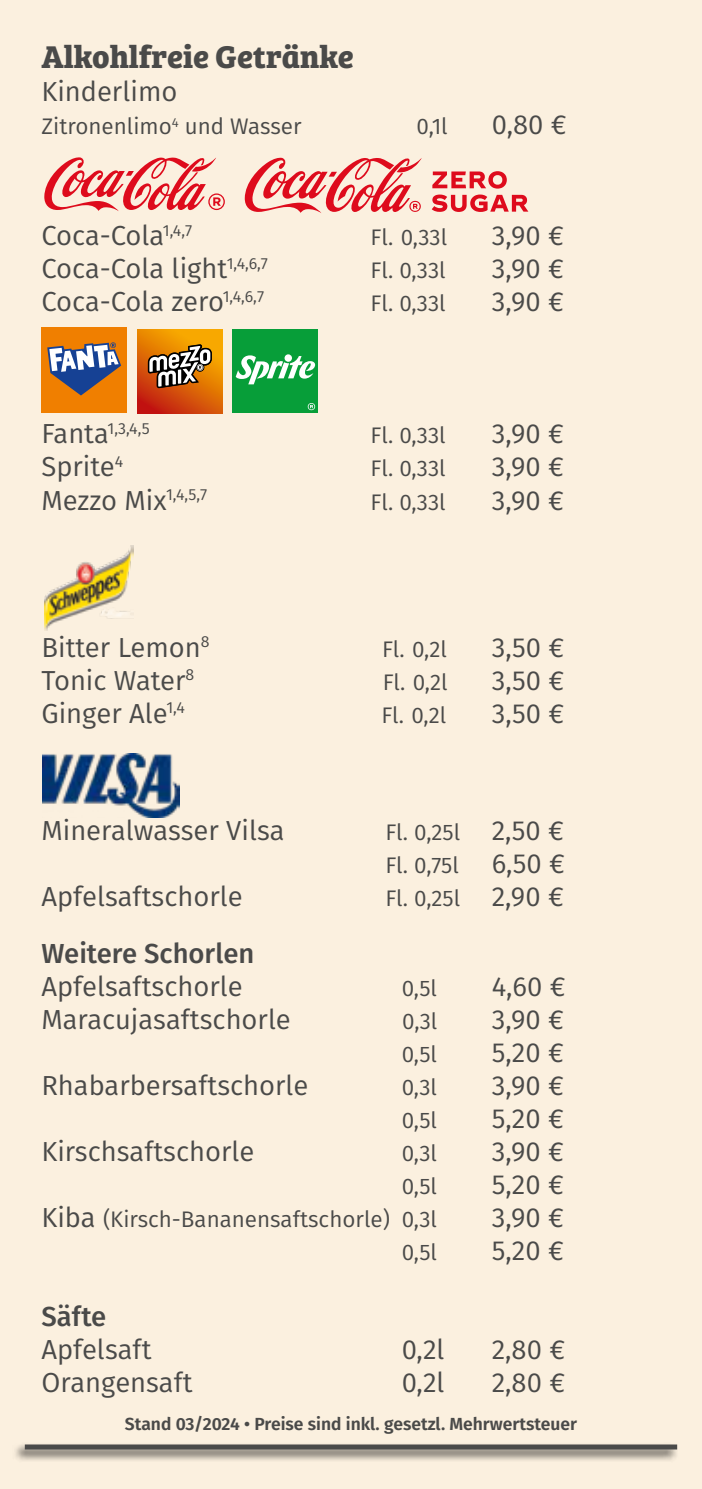
<style>
.page{position:relative;width:702px;height:1489px;background:#fff}
.page>*{position:absolute;margin:0;border:0;box-sizing:border-box;transform-origin:0 0}
.t1{font:700 32.5px "Bree Serif";color:#4a4a49}
.t2{font:27.5px "Fira Sans";color:#4a4a49}
.t3{font:500 27.5px "Fira Sans";color:#4a4a49}
.t4{font:22.5px/33px "Fira Sans";color:#4a4a49}
.t5{font:600 17.5px "Fira Sans";color:#4a4a49}
.t6{font:16px "Fira Sans";color:#4a4a49}
.s1{font-size:27.5px}
</style>
<div class="page">
<div style="left:0;top:0;width:702px;height:1488px;background:#fbf0df"></div>
<div style="left:12px;top:1441px;width:667px;height:21px;background:#000;opacity:.75"></div>
<div style="left:25px;top:1444px;width:652px;height:5px;background:#4a4a49"></div>
<svg style="left:44px;top:157px;width:181px;height:54px"></svg>
<div style="left:233px;top:330px;width:85px;height:83px;background:#079e39"></div>
<svg style="left:308px;top:403px;width:7px;height:7px"></svg>
<svg style="left:236px;top:354px;width:79px;height:30px"></svg>
<div style="left:41px;top:328px;width:85px;height:85px;background:#f07f00"></div>
<svg style="left:47px;top:342px;width:74px;height:53px"></svg>
<svg style="left:137px;top:330px;width:85px;height:83px;background:#dd6707"></svg>
<svg style="left:148px;top:344px;width:64px;height:44px;background:#a27c50"></svg>
<img style="left:45px;top:545px;width:89px;height:85px">
<img style="left:43px;top:753px;width:136px;height:64px">
<svg style="left:245px;top:158px;width:283px;height:55px"></svg>
<p class="t1" style="left:41px;top:32px;width:314px">Alkohlfreie Getränke</p>
<p class="t2" style="left:41px;top:71px;width:137px">Kinderlimo</p>
<p class="t4" style="left:41px;top:109px;width:262px">Zitronenlimo<sup>4</sup> und Wasser</p>
<p class="t4" style="left:416px;top:109px;width:33px">0,1l</p>
<p class="t2" style="left:491px;top:104px;width:76px">0,80 €</p>
<p class="t2" style="left:41px;top:215px;width:152px">Coca-Cola<sup>1,4,7</sup></p>
<p class="t4" style="left:370px;top:220px;width:78px">Fl. 0,33l</p>
<p class="t2" style="left:491px;top:215px;width:74px">3,90 €</p>
<p class="t2" style="left:41px;top:248px;width:228px">Coca-Cola light<sup>1,4,6,7</sup></p>
<p class="t4" style="left:370px;top:253px;width:77px">Fl. 0,33l</p>
<p class="t2" style="left:491px;top:248px;width:74px">3,90 €</p>
<p class="t2" style="left:41px;top:281px;width:224px">Coca-Cola zero<sup>1,4,6,7</sup></p>
<p class="t4" style="left:370px;top:286px;width:77px">Fl. 0,33l</p>
<p class="t2" style="left:491px;top:281px;width:74px">3,90 €</p>
<p class="t6" style="left:41px;top:417px;width:110px"><span class="s1">Fanta</span>1,3,4,5</p>
<p class="t4" style="left:370px;top:418px;width:77px">Fl. 0,33l</p>
<p class="t2" style="left:491px;top:413px;width:74px">3,90 €</p>
<p class="t2" style="left:41px;top:446px;width:83px">Sprite<sup>4</sup></p>
<p class="t4" style="left:370px;top:451px;width:77px">Fl. 0,33l</p>
<p class="t2" style="left:491px;top:446px;width:74px">3,90 €</p>
<p class="t2" style="left:41px;top:479px;width:167px">Mezzo Mix<sup>1,4,5,7</sup></p>
<p class="t4" style="left:370px;top:484px;width:77px">Fl. 0,33l</p>
<p class="t2" style="left:491px;top:479px;width:74px">3,90 €</p>
<p class="t2" style="left:41px;top:626px;width:170px">Bitter Lemon<sup>8</sup></p>
<p class="t4" style="left:382px;top:631px;width:67px">Fl. 0,2l</p>
<p class="t2" style="left:491px;top:626px;width:74px">3,50 €</p>
<p class="t2" style="left:41px;top:659px;width:154px">Tonic Water<sup>8</sup></p>
<p class="t4" style="left:382px;top:664px;width:67px">Fl. 0,2l</p>
<p class="t2" style="left:491px;top:659px;width:74px">3,50 €</p>
<p class="t2" style="left:41px;top:692px;width:145px">Ginger Ale<sup>1,4</sup></p>
<p class="t4" style="left:381px;top:697px;width:67px">Fl. 0,2l</p>
<p class="t2" style="left:491px;top:692px;width:74px">3,50 €</p>
<p class="t2" style="left:41px;top:809px;width:245px">Mineralwasser Vilsa</p>
<p class="t4" style="left:385px;top:814px;width:181px">Fl. 0,25l <span class="s1">2,50 €<br></span>Fl. 0,75l <span class="s1">6,50 €</span></p>
<p class="t2" style="left:41px;top:875px;width:203px">Apfelsaftschorle</p>
<p class="t4" style="left:385px;top:880px;width:180px">Fl. 0,25l <span class="s1">2,90 €</span></p>
<p class="t3" style="left:41px;top:931px;width:214px">Weitere Schorlen</p>
<p class="t2" style="left:41px;top:965px;width:203px">Apfelsaftschorle</p>
<p class="t4" style="left:401px;top:970px;width:37px">0,5l</p>
<p class="t2" style="left:491px;top:965px;width:75px">4,60 €</p>
<p class="t2" style="left:41px;top:998px;width:251px">Maracujasaftschorle</p>
<p class="t4" style="left:402px;top:1003px;width:37px">0,3l</p>
<p class="t2" style="left:491px;top:998px;width:74px">3,90 €</p>
<p class="t4" style="left:401px;top:1036px;width:37px">0,5l</p>
<p class="t2" style="left:491px;top:1031px;width:74px">5,20 €</p>
<p class="t2" style="left:41px;top:1064px;width:268px">Rhabarbersaftschorle</p>
<p class="t4" style="left:401px;top:1069px;width:37px">0,3l</p>
<p class="t2" style="left:491px;top:1064px;width:74px">3,90 €</p>
<p class="t4" style="left:401px;top:1102px;width:37px">0,5l</p>
<p class="t2" style="left:491px;top:1097px;width:74px">5,20 €</p>
<p class="t2" style="left:41px;top:1130px;width:214px">Kirschsaftschorle</p>
<p class="t4" style="left:401px;top:1135px;width:37px">0,3l</p>
<p class="t2" style="left:491px;top:1130px;width:74px">3,90 €</p>
<p class="t4" style="left:401px;top:1168px;width:37px">0,5l</p>
<p class="t2" style="left:491px;top:1163px;width:74px">5,20 €</p>
<p class="t4" style="left:41px;top:1201px;width:397px"><span class="s1">Kiba</span> (Kirsch-Bananensaftschorle) 0,3l</p>
<p class="t2" style="left:491px;top:1196px;width:74px">3,90 €</p>
<p class="t4" style="left:401px;top:1234px;width:37px">0,5l</p>
<p class="t2" style="left:491px;top:1229px;width:74px">5,20 €</p>
<p class="t3" style="left:41px;top:1294px;width:66px">Säfte</p>
<p class="t2" style="left:41px;top:1328px;width:112px">Apfelsaft</p>
<p class="t2" style="left:401px;top:1328px;width:44px">0,2l</p>
<p class="t2" style="left:491px;top:1328px;width:75px">2,80 €</p>
<p class="t2" style="left:41px;top:1361px;width:153px">Orangensaft</p>
<p class="t2" style="left:401px;top:1361px;width:44px">0,2l</p>
<p class="t2" style="left:491px;top:1361px;width:75px">2,80 €</p>
<p class="t5" style="left:125px;top:1409px;width:453px">Stand 03/2024 • Preise sind inkl. gesetzl. Mehrwertsteuer</p>
</div>
